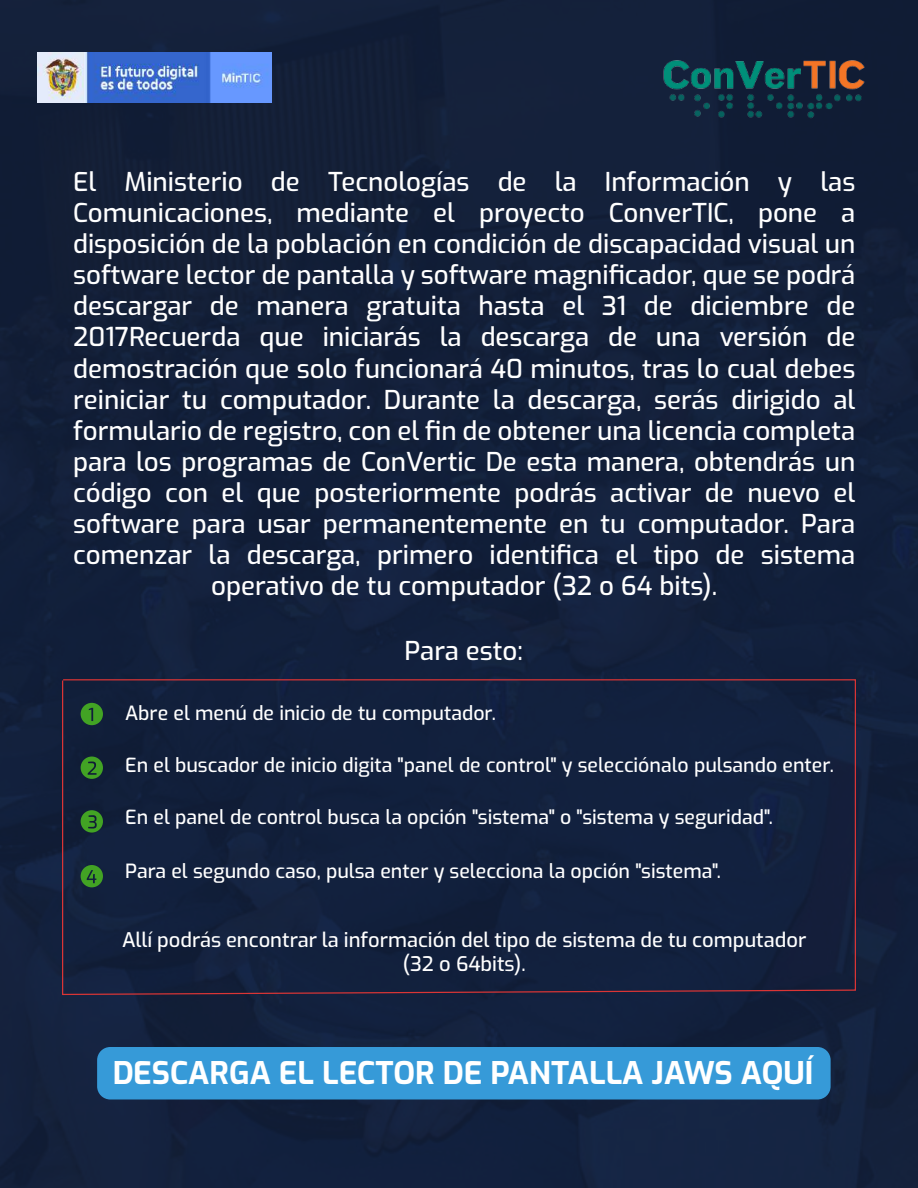
<style>
.page{position:relative;width:918px;height:1188px;background:#12203a}
.page>*{position:absolute;margin:0;border:0;box-sizing:border-box;transform-origin:0 0}
.t1{font:700 31.05px "Exo";color:#fff}
.t2{font:500 25.95px/31px "Exo";color:#fff;text-align:center}
.t3{font:500 20.1px/24.2px "Exo";color:#fff;text-align:center}
.t4{font:500 19.5px "Exo";color:#fff}
</style>
<div class="page">
<img style="left:660px;top:52px;width:207px;height:73px">
<img style="left:38px;top:52px;width:234px;height:50px">
<div style="left:61px;top:679px;width:796px;height:317px;background:#12203d"></div>
<div style="left:97px;top:1047px;width:734px;height:53px;background:#369ad8;border-radius:13px"></div>
<p class="t2" style="left:73px;top:165px;width:784px">El Ministerio de Tecnologías de la Información y las Comunicaciones, mediante el proyecto ConverTIC, pone a disposición de la población en condición de discapacidad visual un software lector de pantalla y software magnificador, que se podrá descargar de manera gratuita hasta el 31 de diciembre de 2017Recuerda que iniciarás la descarga de una versión de demostración que solo funcionará 40 minutos, tras lo cual debes reiniciar tu computador. Durante la descarga, serás dirigido al formulario de registro, con el fin de obtener una licencia completa para los programas de ConVertic De esta manera, obtendrás un código con el que posteriormente podrás activar de nuevo el software para usar permanentemente en tu computador. Para comenzar la descarga, primero identifica el tipo de sistema operativo de tu computador (32 o 64 bits).</p>
<p class="t2" style="left:405px;top:634px;width:120px">Para esto:</p>
<p class="t4" style="left:125px;top:699px;width:372px">Abre el menú de inicio de tu computador.</p>
<p class="t4" style="left:125px;top:751px;width:710px">En el buscador de inicio digita "panel de control" y selecciónalo pulsando enter.</p>
<p class="t4" style="left:125px;top:803px;width:649px">En el panel de control busca la opción "sistema" o "sistema y seguridad".</p>
<p class="t4" style="left:125px;top:856px;width:597px">Para el segundo caso, pulsa enter y selecciona la opción "sistema".</p>
<p class="t3" style="left:122px;top:927px;width:686px">Allí podrás encontrar la información del tipo de sistema de tu computador (32 o 64bits).</p>
<p class="t1" style="left:112px;top:1050px;width:703px">DESCARGA EL LECTOR DE PANTALLA JAWS AQUÍ</p>
</div>
